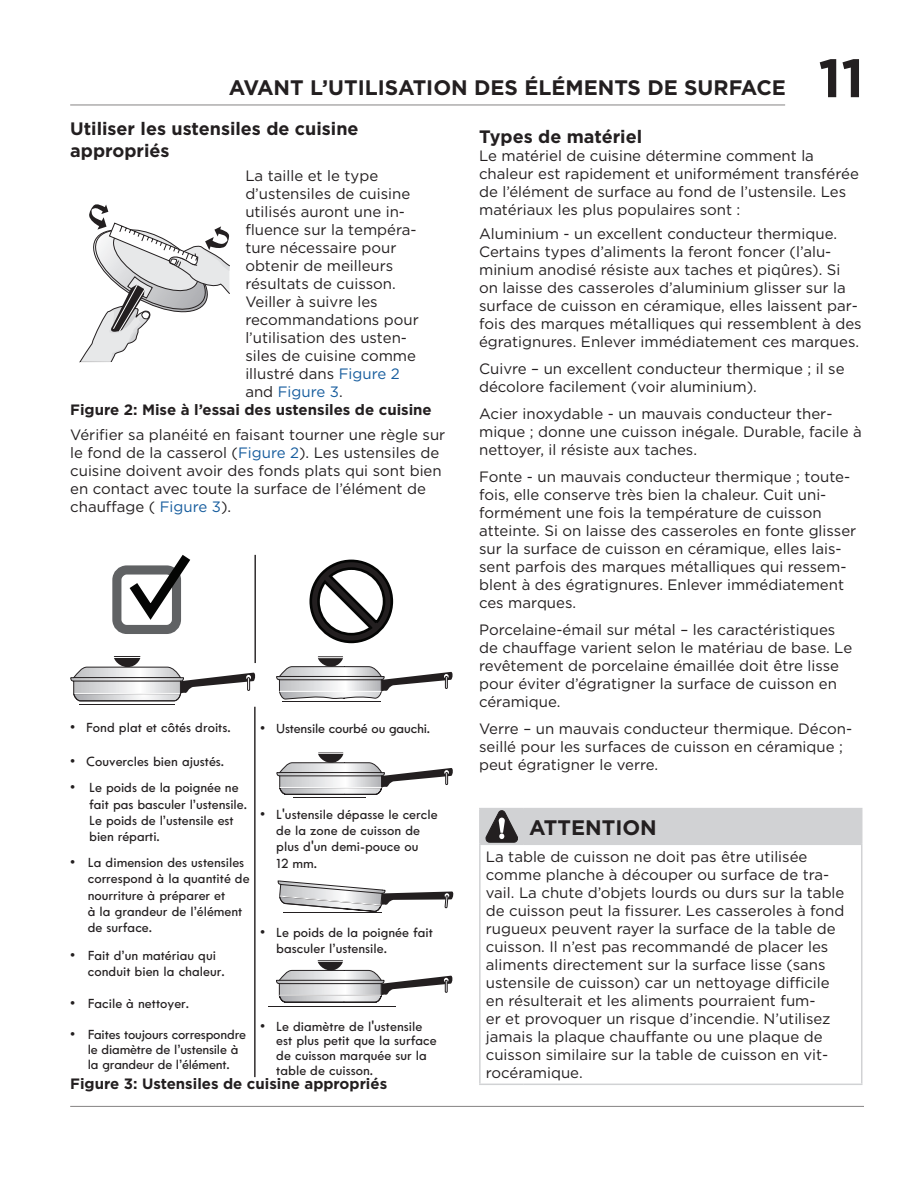
<style>
.page{position:relative;width:918px;height:1188px;background:#fff}
.page>*{position:absolute;margin:0;border:0;box-sizing:border-box;transform-origin:0 0}
.t1{font:700 54px "Gotham";color:#231f20}
.t2{font:700 21px "Gotham";color:#231f20}
.t3{font:700 18px/21.6px "Gotham";color:#231f20}
.t4{font:15px/18px "Gotham";color:#231f20}
.t5{font:700 15px "Gotham";color:#231f20}
.t6{font:15px "Gotham";color:#175d9e}
.t7{font:14.7px/16.2px "Tw Cen MT Mediumfor Kenmore";letter-spacing:.005em;color:#231f20}
.s1{color:#175d9e}
.s2{color:#231f20}
</style>
<div class="page">
<hr style="left:70px;top:104px;width:715px;height:2px;background:#231f20">
<hr style="left:70px;top:1106px;width:794px;height:1px;background:#231f20">
<svg style="left:79px;top:204px;width:151px;height:159px"></svg>
<hr style="left:861px;top:845px;width:1px;height:239px;background:#d1d2d4">
<hr style="left:479px;top:808px;width:44px;height:1px;background:#d1d2d4">
<hr style="left:479px;top:809px;width:2px;height:35px;background:#d1d2d4">
<hr style="left:523px;top:808px;width:339px;height:1px;background:#d1d2d4">
<hr style="left:479px;top:844px;width:44px;height:1px;background:#d1d2d4">
<hr style="left:479px;top:845px;width:2px;height:239px;background:#d1d2d4">
<hr style="left:523px;top:844px;width:339px;height:1px;background:#d1d2d4">
<hr style="left:479px;top:1084px;width:44px;height:1px;background:#d1d2d4">
<hr style="left:523px;top:1084px;width:339px;height:1px;background:#d1d2d4">
<div style="left:481px;top:809px;width:381px;height:35px;background:#d1d2d4"></div>
<hr style="left:254px;top:707px;width:2px;height:370px;background:#231f20">
<hr style="left:254px;top:555px;width:2px;height:108px;background:#231f20">
<div style="left:112px;top:565px;width:69px;height:69px;border:9px solid #606264;border-radius:10px"></div>
<svg style="left:123px;top:555px;width:68px;height:73px"></svg>
<hr style="left:80px;top:704px;width:95px;height:1px;background:#231f20">
<svg style="left:70px;top:656px;width:186px;height:45px"></svg>
<svg style="left:277px;top:752px;width:176px;height:43px"></svg>
<hr style="left:280px;top:787px;width:101px;height:1px;background:#fff">
<hr style="left:294px;top:798px;width:72px;height:1px;background:#231f20">
<svg style="left:278px;top:881px;width:176px;height:31px"></svg>
<hr style="left:283px;top:912px;width:99px;height:1px;background:#231f20">
<svg style="left:276px;top:960px;width:177px;height:43px"></svg>
<hr style="left:280px;top:995px;width:101px;height:1px;background:#fff">
<hr style="left:268px;top:1006px;width:127px;height:1px;background:#231f20">
<svg style="left:276px;top:656px;width:177px;height:43px"></svg>
<hr style="left:280px;top:691px;width:101px;height:1px;background:#fff">
<hr style="left:282px;top:701px;width:98px;height:1px;background:#231f20">
<svg style="left:309px;top:559px;width:85px;height:85px"></svg>
<h2 class="t2" style="left:229px;top:73px;width:559px">AVANT L’UTILISATION DES ÉLÉMENTS DE SURFACE</h2>
<h2 class="t2" style="left:357px;top:75px;width:430px">BEFORE SETTING SURFACE CONTROLS</h2>
<h1 class="t1" style="left:818px;top:42px;width:47px">11</h1>
<p class="t3" style="left:70px;top:118px;width:290px">Utiliser les ustensiles de cuisine appropriés</p>
<p class="t4" style="left:245px;top:166px;width:134px">La taille et le type</p>
<p class="t4" style="left:245px;top:184px;width:166px">d’ustensiles de cuisine</p>
<p class="t4" style="left:245px;top:202px;width:161px">utilisés auront une in-</p>
<p class="t4" style="left:245px;top:220px;width:173px">fluence sur la tempéra-</p>
<p class="t4" style="left:245px;top:238px;width:153px">ture nécessaire pour</p>
<p class="t4" style="left:245px;top:256px;width:150px">obtenir de meilleurs</p>
<p class="t4" style="left:245px;top:274px;width:150px">résultats de cuisson.</p>
<p class="t4" style="left:245px;top:292px;width:134px">Veiller à suivre les</p>
<p class="t4" style="left:245px;top:310px;width:175px">recommandations pour</p>
<p class="t4" style="left:245px;top:328px;width:163px">l’utilisation des usten-</p>
<p class="t4" style="left:245px;top:346px;width:172px">siles de cuisine comme</p>
<p class="t4" style="left:245px;top:364px;width:156px">illustré dans <span class="s1">Figure 2</span></p>
<p class="t6" style="left:245px;top:382px;width:97px"><span class="s2">and</span> Figure 3<span class="s2">.</span></p>
<p class="t5" style="left:70px;top:400px;width:363px">Figure 2: Mise à l’essai des ustensiles de cuisine</p>
<p class="t4" style="left:70px;top:425px;width:377px">Vérifier sa planéité en faisant tourner une règle sur le fond de la casserol (<span class="s1">Figure 2</span>). Les ustensiles de cuisine doivent avoir des fonds plats qui sont bien en contact avec toute la surface de l’élément de chauffage ( <span class="s1">Figure 3</span>).</p>
<p class="t7" style="left:70px;top:720px;width:162px">• Fond plat et côtés droits.</p>
<p class="t7" style="left:70px;top:753px;width:156px">• Couvercles bien ajustés.</p>
<p class="t7" style="left:89px;top:780px;width:159px;text-indent:-19px">• Le poids de la poignée ne fait pas basculer l’ustensile.<br>Le poids de l’ustensile est bien réparti.</p>
<p class="t7" style="left:88px;top:855px;width:163px;text-indent:-18px">• La dimension des ustensiles correspond à la quantité de nourriture à préparer et<br>à la grandeur de l’élément de surface.</p>
<p class="t7" style="left:88px;top:947px;width:138px;text-indent:-18px">• Fait d’un matériau qui conduit bien la chaleur.</p>
<p class="t7" style="left:70px;top:995px;width:120px">• Facile à nettoyer.</p>
<p class="t7" style="left:88px;top:1028px;width:160px;line-height:14.7px;text-indent:-18px">• Faites toujours correspondre le diamètre de l’ustensile à la grandeur de l’élément.</p>
<p class="t7" style="left:260px;top:721px;width:172px">• Ustensile courbé ou gauchi.</p>
<p class="t7" style="left:276px;top:807px;width:163px;text-indent:-16px">• L'ustensile dépasse le cercle de la zone de cuisson de plus d'un demi-pouce ou<br>12 mm.</p>
<p class="t7" style="left:276px;top:924px;width:158px;text-indent:-16px">• Le poids de la poignée fait basculer l’ustensile.</p>
<p class="t7" style="left:276px;top:1019px;width:162px;line-height:14.7px;text-indent:-16px">• Le diamètre de l'ustensile est plus petit que la surface de cuisson marquée sur la table de cuisson.</p>
<p class="t5" style="left:70px;top:1074px;width:319px">Figure 3: Ustensiles de cuisine appropriés</p>
<p class="t3" style="left:479px;top:125px;width:165px">Types de matériel</p>
<p class="t4" style="left:479px;top:146px;width:381px">Le matériel de cuisine détermine comment la chaleur est rapidement et uniformément transférée de l’élément de surface au fond de l’ustensile. Les matériaux les plus populaires sont :</p>
<p class="t4" style="left:479px;top:225px;width:384px">Aluminium - un excellent conducteur thermique.<br>Certains types d’aliments la feront foncer (l’alu&shy;minium anodisé résiste aux taches et piqûres). Si on laisse des casseroles d’aluminium glisser sur la surface de cuisson en céramique, elles laissent par&shy;fois des marques métalliques qui ressemblent à des égratignures. Enlever immédiatement ces marques.</p>
<p class="t4" style="left:479px;top:360px;width:367px">Cuivre – un excellent conducteur thermique ; il se décolore facilement (voir aluminium).</p>
<p class="t4" style="left:479px;top:405px;width:384px">Acier inoxydable - un mauvais conducteur ther&shy;mique ; donne une cuisson inégale. Durable, facile à nettoyer, il résiste aux taches.</p>
<p class="t4" style="left:479px;top:468px;width:379px">Fonte - un mauvais conducteur thermique ; toute&shy;fois, elle conserve très bien la chaleur. Cuit uni&shy;formément une fois la température de cuisson atteinte. Si on laisse des casseroles en fonte glisser sur la surface de cuisson en céramique, elles lais&shy;sent parfois des marques métalliques qui ressem&shy;blent à des égratignures. Enlever immédiatement ces marques.</p>
<p class="t4" style="left:479px;top:621px;width:375px">Porcelaine-émail sur métal – les caractéristiques de chauffage varient selon le matériau de base. Le revêtement de porcelaine émaillée doit être lisse pour éviter d’égratigner la surface de cuisson en céramique.</p>
<p class="t4" style="left:479px;top:720px;width:375px">Verre – un mauvais conducteur thermique. Décon&shy;seillé pour les surfaces de cuisson en céramique ; peut égratigner le verre.</p>
<h2 class="t2" style="left:529px;top:813px;width:129px">ATTENTION</h2>
<p class="t4" style="left:486px;top:848px;width:360px">La table de cuisson ne doit pas être utilisée comme planche à découper ou surface de tra&shy;vail. La chute d’objets lourds ou durs sur la table de cuisson peut la fissurer. Les casseroles à fond rugueux peuvent rayer la surface de la table de cuisson. Il n’est pas recommandé de placer les aliments directement sur la surface lisse (sans ustensile de cuisson) car un nettoyage difficile en résulterait et les aliments pourraient fum-<br>er et provoquer un risque d’incendie. N’utilisez jamais la plaque chauffante ou une plaque de cuisson similaire sur la table de cuisson en vit&shy;rocéramique.</p>
</div>
